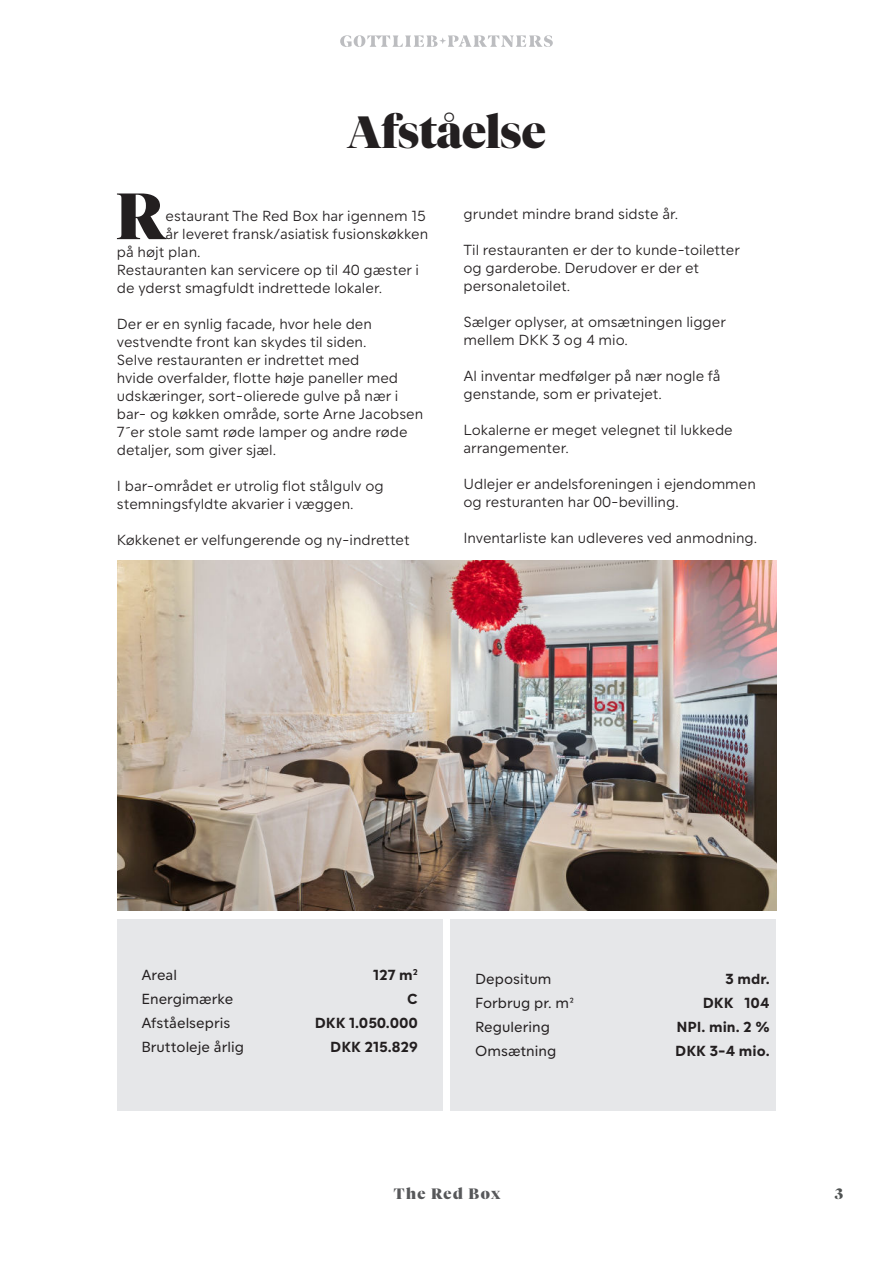
<style>
.page{position:relative;width:893px;height:1263px;background:#fff}
.page>*{position:absolute;margin:0;border:0;box-sizing:border-box;transform-origin:0 0}
.t1{font:900 65.1px "Tiempos Fine";color:#231f20}
.t2{font:900 45px "Tiempos Fine";color:#231f20}
.t3{font:300 15px/18px "KP Sans";color:#231f20}
.t4{font:15px/24px "KP Sans";color:#231f20}
.t5{font:700 15px/24px "KP Sans";color:#231f20;text-align:right}
.t6{font:900 15px "Tiempos Fine";letter-spacing:.1em;color:#57585a}
.t7{font:900 15px "Tiempos Fine";color:#4f5252}
</style>
<div class="page">
<svg style="left:340px;top:35px;width:213px;height:12px"></svg>
<img style="left:118px;top:560px;width:659px;height:350px">
<div style="left:117px;top:919px;width:325px;height:191px;background:#e6e7e9"></div>
<div style="left:451px;top:919px;width:325px;height:191px;background:#e6e7e9"></div>
<h2 class="t2" style="left:347px;top:112px;width:200px">Afståelse</h2>
<h1 class="t1" style="left:116px;top:188px;width:51px">R</h1>
<p class="t3" style="left:166px;top:206px;width:262px">estaurant The Red Box har igennem 15</p>
<p class="t3" style="left:166px;top:224px;width:264px">år leveret fransk/asiatisk fusionskøkken</p>
<p class="t3" style="left:117px;top:242px;width:85px">på højt plan.</p>
<p class="t3" style="left:117px;top:260px;width:304px">Restauranten kan servicere op til 40 gæster i</p>
<p class="t3" style="left:117px;top:278px;width:267px">de yderst smagfuldt indrettede lokaler.</p>
<p class="t3" style="left:117px;top:314px;width:308px">Der er en synlig facade, hvor hele den vestvendte front kan skydes til siden.<br>Selve restauranten er indrettet med<br>hvide overfalder, flotte høje paneller med udskæringer, sort-olierede gulve på nær i bar- og køkken område, sorte Arne Jacobsen 7´er stole samt røde lamper og andre røde detaljer, som giver sjæl.</p>
<p class="t3" style="left:117px;top:476px;width:268px">I bar-området er utrolig flot stålgulv og stemningsfyldte akvarier i væggen.</p>
<p class="t3" style="left:117px;top:530px;width:294px">Køkkenet er velfungerende og ny-indrettet</p>
<p class="t3" style="left:463px;top:204px;width:216px">grundet mindre brand sidste år.</p>
<p class="t3" style="left:463px;top:240px;width:278px">Til restauranten er der to kunde-toiletter og garderobe. Derudover er der et personaletoilet.</p>
<p class="t3" style="left:463px;top:312px;width:264px">Sælger oplyser, at omsætningen ligger mellem DKK 3 og 4 mio.</p>
<p class="t3" style="left:463px;top:366px;width:259px">Al inventar medfølger på nær nogle få genstande, som er privatejet.</p>
<p class="t3" style="left:463px;top:420px;width:271px">Lokalerne er meget velegnet til lukkede arrangementer.</p>
<p class="t3" style="left:463px;top:474px;width:294px">Udlejer er andelsforeningen i ejendommen og resturanten har 00-bevilling.</p>
<p class="t3" style="left:463px;top:528px;width:295px">Inventarliste kan udleveres ved anmodning.</p>
<p class="t5" style="left:315px;top:964px;width:104px">127 m<sup>2<br></sup>C<br>DKK 1.050.000<br>DKK 215.829</p>
<p class="t5" style="left:675px;top:968px;width:96px">3 mdr.<br>DKK 104<br>NPI. min. 2 %<br>DKK 3-4 mio.</p>
<p class="t4" style="left:141px;top:963px;width:104px">Areal<br>Energimærke<br>Afståelsepris<br>Bruttoleje årlig</p>
<p class="t4" style="left:475px;top:967px;width:101px">Depositum<br>Forbrug pr. m²<br>Regulering<br>Omsætning</p>
<p class="t6" style="left:394px;top:1185px;width:108px">The Red Box</p>
<p class="t7" style="left:835px;top:1187px;width:10px">3</p>
</div>
